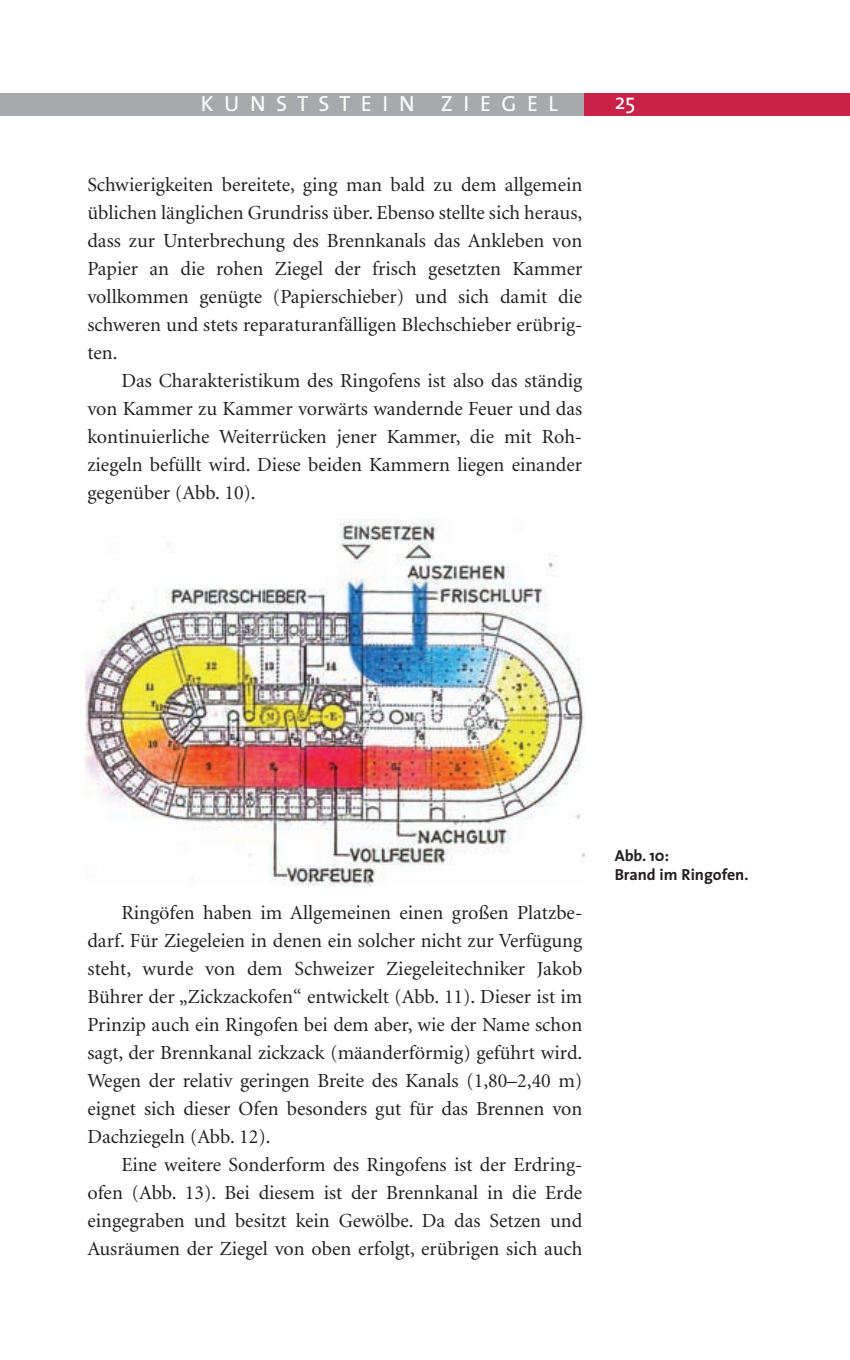
<style>
.page{position:relative;width:850px;height:1360px;background:#fff}
.page>*{position:absolute;margin:0;border:0;box-sizing:border-box;transform-origin:0 0}
.t1{font:22px "The Sans";letter-spacing:.48em;color:#fff}
.t2{font:20px/28px "Minion";color:#231f20;text-align:justify}
.t3{font:700 16px/19.2px "The Sans";color:#231f20}
</style>
<div class="page">
<div style="left:0;top:93px;width:850px;height:22px;background:#a8a9ad"></div>
<div style="left:584px;top:93px;width:266px;height:22px;background:#c82249"></div>
<img style="left:85px;top:520px;width:499px;height:366px">
<p class="t1" style="left:201px;top:95px;width:359px">KUNSTSTEIN ZIEGEL</p>
<p class="t1" style="left:615px;top:93px;width:22px">25</p>
<p class="t2" style="left:87px;top:173px;width:497px">Schwierigkeiten bereitete, ging man bald zu dem allgemein üblichen länglichen Grundriss über. Ebenso stellte sich heraus, dass zur Unterbrechung des Brennkanals das Ankleben von Papier an die rohen Ziegel der frisch gesetzten Kammer vollkommen genügte (Papierschieber) und sich damit die schweren und stets reparaturanfälligen Blechschieber erübrig&shy;ten.</p>
<p class="t2" style="left:87px;top:369px;width:496px;text-indent:34px">Das Charakteristikum des Ringofens ist also das ständig von Kammer zu Kammer vorwärts wandernde Feuer und das kontinuierliche Weiterrücken jener Kammer, die mit Roh&shy;ziegeln befüllt wird. Diese beiden Kammern liegen einander gegenüber (Abb. 10).</p>
<p class="t2" style="left:87px;top:901px;width:497px;text-indent:34px">Ringöfen haben im Allgemeinen einen großen Platzbe&shy;darf. Für Ziegeleien in denen ein solcher nicht zur Verfügung steht, wurde von dem Schweizer Ziegeleitechniker Jakob Bührer der „Zickzackofen“ entwickelt (Abb. 11). Dieser ist im Prinzip auch ein Ringofen bei dem aber, wie der Name schon sagt, der Brennkanal zickzack (mäanderförmig) geführt wird.<br>Wegen der relativ geringen Breite des Kanals (1,80–2,40 m) eignet sich dieser Ofen besonders gut für das Brennen von Dachziegeln (Abb. 12).</p>
<p class="t2" style="left:87px;top:1153px;width:497px;text-indent:34px">Eine weitere Sonderform des Ringofens ist der Erdring&shy;ofen (Abb. 13). Bei diesem ist der Brennkanal in die Erde eingegraben und besitzt kein Gewölbe. Da das Setzen und Ausräumen der Ziegel von oben erfolgt, erübrigen sich auch</p>
<p class="t3" style="left:615px;top:848px;width:135px">Abb. 10:<br>Brand im Ringofen.</p>
</div>
